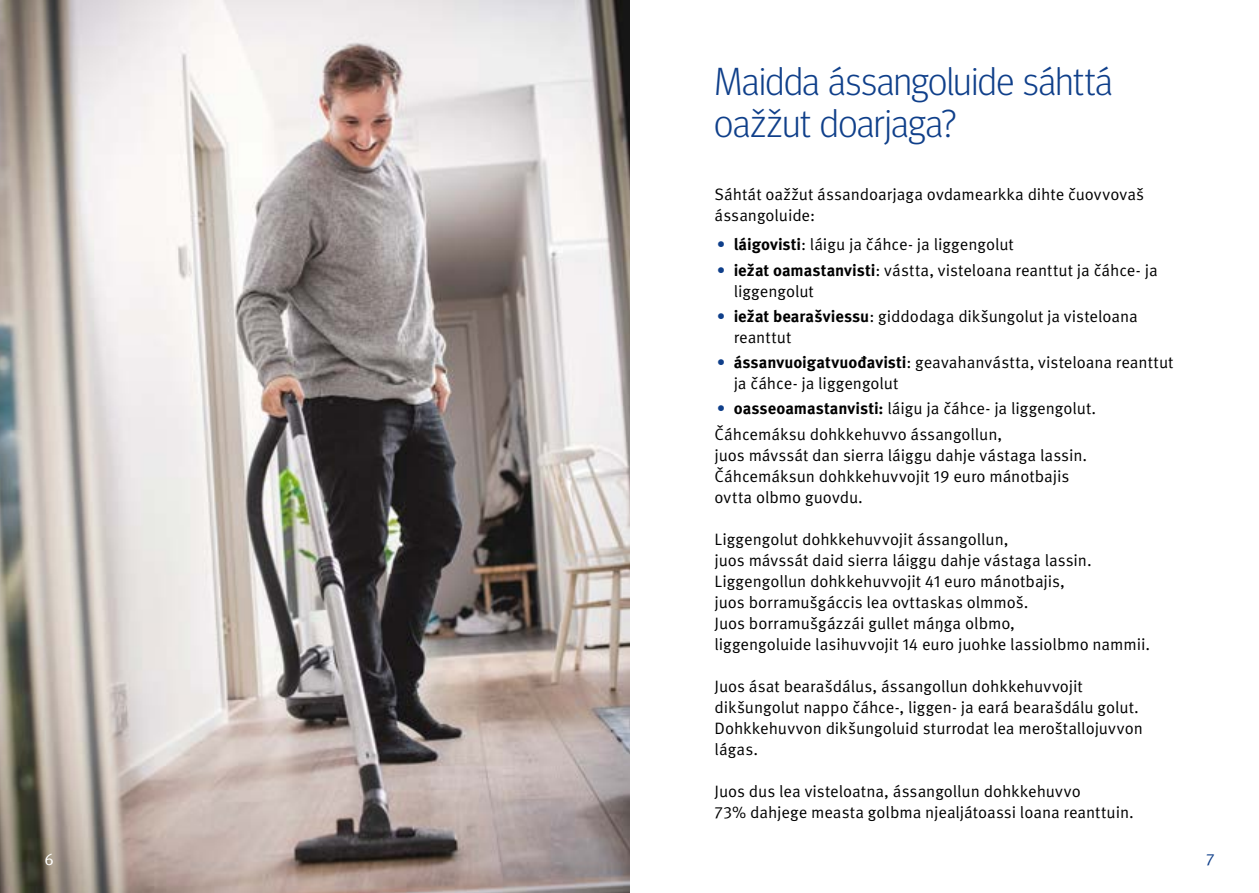
<style>
.page{position:relative;width:1259px;height:893px;background:#fff}
.page>*{position:absolute;margin:0;border:0;box-sizing:border-box;transform-origin:0 0}
.H1_otsikko{font:300 39px/42px "Meta Headline Pro";color:#0f3f8a}
.Body_copy{font:16.5px/21px "Meta Pro Norm";letter-spacing:-.005em;color:#000}
.Bulletpoints{font:16.5px/21px "Meta Pro Norm";letter-spacing:-.005em;color:#000}
.t1{font:16.5px "Meta Pro Norm";color:#fff}
.t2{font:16.5px "Meta Pro Norm";color:#0f3f8a}
.s1{color:#0f3f8a}
.s2{font-family:"Meta Pro";font-weight:700}
</style>
<div class="page">
<img style="left:0;top:0;width:629px;height:893px">
<h1 class="H1_otsikko" style="left:714px;top:57px;width:399px">Maidda ássangoluide sáhttá oažžut doarjaga?</h1>
<p class="Body_copy" style="left:714px;top:183px;width:431px">Sáhtát oažžut ássandoarjaga ovdamearkka dihte čuovvovaš ássangoluide:</p>
<p class="Bulletpoints" style="left:716px;top:233px;width:299px"><span class="s1">•</span> <span class="s2">láigovisti</span>: láigu ja čáhce- ja liggengolut</p>
<p class="Bulletpoints" style="left:733px;top:258px;width:425px;text-indent:-17px"><span class="s1">•</span> <span class="s2">iežat oamastanvisti</span>: vástta, visteloana reanttut ja čáhce- ja liggengolut</p>
<p class="Bulletpoints" style="left:733px;top:305px;width:405px;text-indent:-17px"><span class="s1">•</span> <span class="s2">iežat bearašviessu</span>: giddodaga dikšungolut ja visteloana reanttut</p>
<p class="Bulletpoints" style="left:733px;top:351px;width:441px;text-indent:-17px"><span class="s1">•</span> <span class="s2">ássanvuoigatvuođavisti</span>: geavahanvástta, visteloana reanttut ja čáhce- ja liggengolut</p>
<p class="Bulletpoints" style="left:716px;top:397px;width:381px"><span class="s1">•</span> <span class="s2">oasseoamastanvisti:</span> láigu ja čáhce- ja liggengolut.</p>
<p class="Body_copy" style="left:714px;top:422px;width:374px">Čáhcemáksu dohkkehuvvo ássangollun,<br>juos mávssát dan sierra láiggu dahje vástaga lassin.</p>
<p class="Body_copy" style="left:714px;top:464px;width:356px">Čáhcemáksun dohkkehuvvojit 19 euro mánotbajis ovtta olbmo guovdu.</p>
<p class="Body_copy" style="left:714px;top:527px;width:379px">Liggengolut dohkkehuvvojit ássangollun,<br>juos mávssát daid sierra láiggu dahje vástaga lassin.</p>
<p class="Body_copy" style="left:714px;top:569px;width:352px">Liggengollun dohkkehuvvojit 41 euro mánotbajis, juos borramušgáccis lea ovttaskas olmmoš.</p>
<p class="Body_copy" style="left:714px;top:611px;width:437px">Juos borramušgázzái gullet máŋga olbmo,<br>liggengoluide lasihuvvojit 14 euro juohke lassiolbmo nammii.</p>
<p class="Body_copy" style="left:714px;top:674px;width:426px">Juos ásat bearašdálus, ássangollun dohkkehuvvojit dikšungolut nappo čáhce-, liggen- ja eará bearašdálu golut.</p>
<p class="Body_copy" style="left:714px;top:716px;width:430px">Dohkkehuvvon dikšungoluid sturrodat lea meroštallojuvvon lágas.</p>
<p class="Body_copy" style="left:714px;top:779px;width:421px">Juos dus lea visteloatna, ássangollun dohkkehuvvo<br>73% dahjege measta golbma njealjátoassi loana reanttuin.</p>
<p class="t1" style="left:44px;top:847px;width:11px">6</p>
<p class="t2" style="left:1206px;top:847px;width:10px">7</p>
</div>
